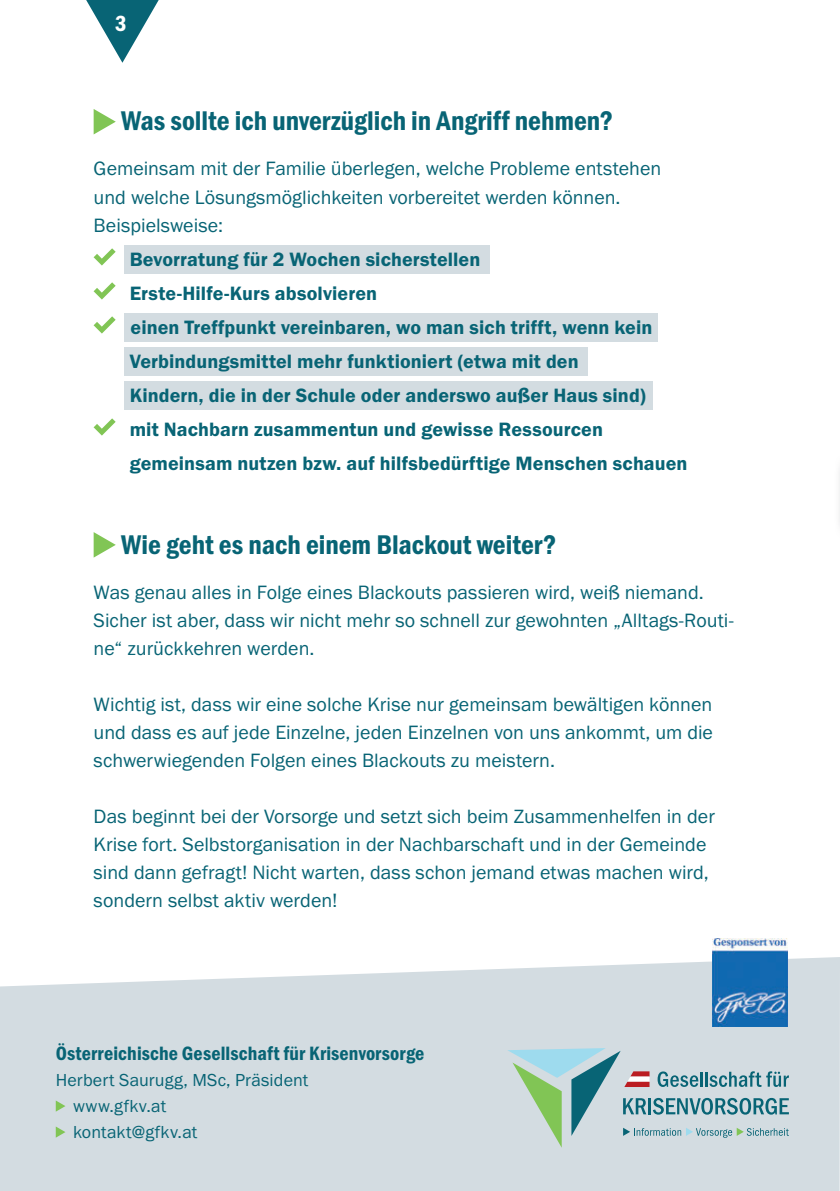
<style>
.page{position:relative;width:840px;height:1191px;background:#fff}
.page>*{position:absolute;margin:0;border:0;box-sizing:border-box;transform-origin:0 0}
.t1{font:600 condensed 28px "Franklin Got Itc TCE";color:#086475}
.t2{font:600 condensed 22.6px "Franklin Got Itc TCE";color:#fff}
.t3{font:20px/28px "Franklin Got Itc TCE";color:#086475}
.t4{font:600 20px/34px "Franklin Got Itc TCE";letter-spacing:.005em;color:#086475}
.t5{font:600 condensed 20px "Franklin Got Itc TCE";letter-spacing:.005em;color:#086475}
.t6{font:18px/26px "Franklin Got Itc TCE";letter-spacing:.005em;color:#086475}
</style>
<div class="page">
<svg style="left:0;top:957px;width:839px;height:234px;background:#d6dee3"></svg>
<svg style="left:507px;top:1048px;width:281px;height:99px;background:#b0c8ca"></svg>
<div style="left:124px;top:347px;width:464px;height:29px;background:#d3dce1"></div>
<div style="left:124px;top:381px;width:529px;height:29px;background:#d3dce1"></div>
<div style="left:124px;top:313px;width:533px;height:29px;background:#d3dce1"></div>
<div style="left:124px;top:245px;width:366px;height:28px;background:#d3dce1"></div>
<svg style="left:94px;top:109px;width:22px;height:25px"></svg>
<svg style="left:94px;top:248px;width:21px;height:17px"></svg>
<svg style="left:94px;top:282px;width:21px;height:17px"></svg>
<svg style="left:94px;top:316px;width:21px;height:17px"></svg>
<svg style="left:94px;top:418px;width:21px;height:17px"></svg>
<svg style="left:94px;top:532px;width:22px;height:25px"></svg>
<svg style="left:86px;top:0;width:73px;height:63px"></svg>
<svg style="left:56px;top:1100px;width:9px;height:11px"></svg>
<svg style="left:56px;top:1126px;width:9px;height:11px"></svg>
<img style="left:711px;top:938px;width:76px;height:88px">
<p class="t2" style="left:115px;top:12px;width:13px">3</p>
<h1 class="t1" style="left:121px;top:107px;width:493px">Was sollte ich unverzüglich in Angriff nehmen?</h1>
<p class="t3" style="left:94px;top:155px;width:569px">Gemeinsam mit der Familie überlegen, welche Probleme entstehen und welche Lösungsmöglichkeiten vorbereitet werden können.<br>Beispielsweise:</p>
<p class="t4" style="left:130px;top:242px;width:559px">Bevorratung für 2 Wochen sicherstellen<br>Erste-Hilfe-Kurs absolvieren<br>einen Treffpunkt vereinbaren, wo man sich trifft, wenn kein Verbindungsmittel mehr funktioniert (etwa mit den<br>Kindern, die in der Schule oder anderswo außer Haus sind)<br>mit Nachbarn zusammentun und gewisse Ressourcen gemeinsam nutzen bzw. auf hilfsbedürftige Menschen schauen</p>
<h1 class="t1" style="left:121px;top:530px;width:436px">Wie geht es nach einem Blackout weiter?</h1>
<p class="t3" style="left:94px;top:578px;width:641px">Was genau alles in Folge eines Blackouts passieren wird, weiß niemand.<br>Sicher ist aber, dass wir nicht mehr so schnell zur gewohnten „Alltags-Routi&shy;ne“ zurückkehren werden.</p>
<p class="t3" style="left:94px;top:690px;width:620px;text-align:justify">Wichtig ist, dass wir eine solche Krise nur gemeinsam bewältigen können und dass es auf jede Einzelne, jeden Einzelnen von uns ankommt, um die schwerwiegenden Folgen eines Blackouts zu meistern.</p>
<p class="t3" style="left:94px;top:802px;width:622px">Das beginnt bei der Vorsorge und setzt sich beim Zusammenhelfen in der Krise fort. Selbstorganisation in der Nachbarschaft und in der Gemeinde sind dann gefragt! Nicht warten, dass schon jemand etwas machen wird, sondern selbst aktiv werden!</p>
<p class="t5" style="left:56px;top:1042px;width:370px">Österreichische Gesellschaft für Krisenvorsorge</p>
<p class="t6" style="left:73px;top:1066px;width:237px;text-indent:-17px">Herbert Saurugg, MSc, Präsident www.gfkv.at<br>kontakt@gfkv.at</p>
</div>
